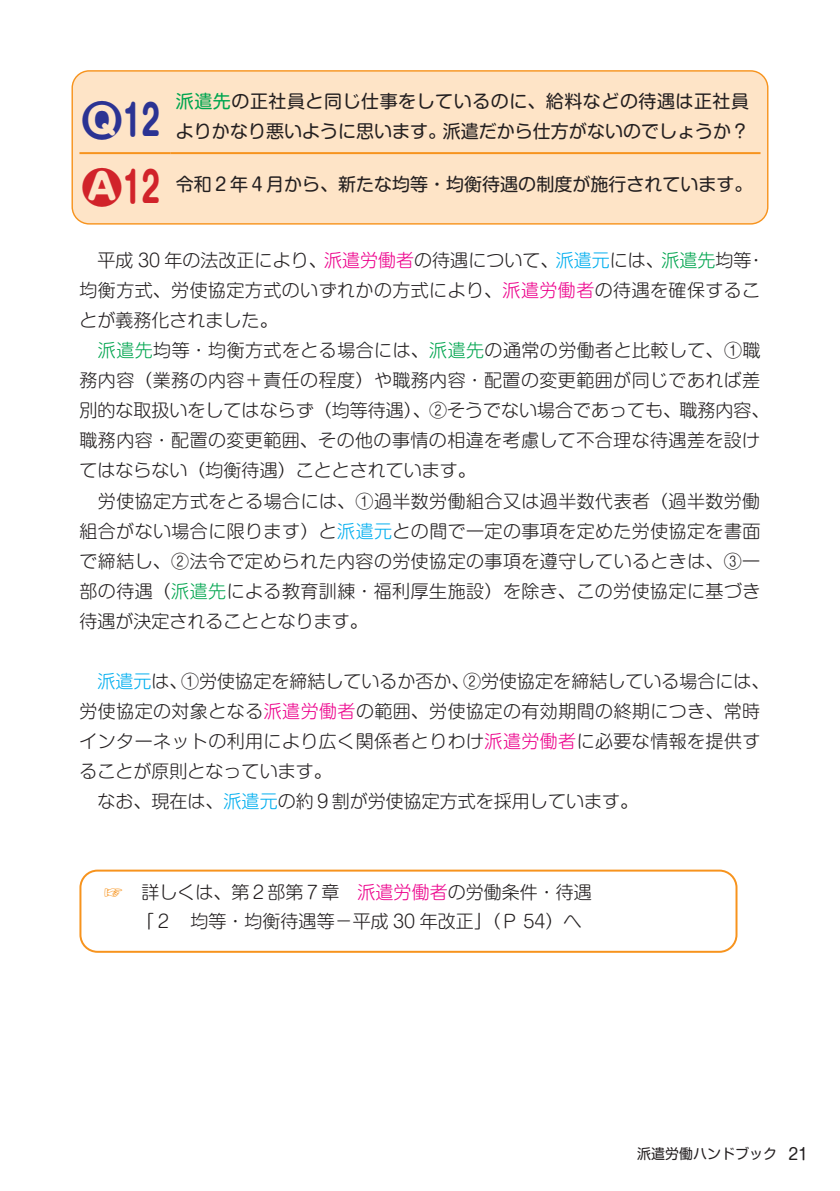
<style>
.page{position:relative;width:840px;height:1191px;background:#fff}
.page>*{position:absolute;margin:0;border:0;box-sizing:border-box;transform-origin:0 0}
.t1{font:700 41.2px/66.8px "Shin M Go Pr 6 N";color:#2b3393;scale:.7 1}
.t2{font:300 18px/30px "Shin M Go Pr 6 N";letter-spacing:.02em;color:#231f20}
.t3{font:300 18px/30px "Shin M Go Pr 6 N";color:#231f20}
.t4{font:18px/30px "Shin M Go Pr 6 N";color:#231f20}
.t5{font:14px "Shin M Go Pr 6 N";color:#231f20}
.s1{font-weight:800}
.s2{font-weight:800;color:#d1232a}
.s3{color:#d1232a}
.s4{color:#00a54f}
.s5{color:#ed028c}
.s6{color:#00aeef}
.s7{font-size:19.8px;color:#f7931d}
.s8{font-size:16px}
</style>
<div class="page">
<div style="left:72px;top:71px;width:695px;height:153px;background:#fee4c7;border-radius:17px"></div>
<div style="left:71px;top:70px;width:697px;height:155px;border:1px solid #f7931d;border-radius:17px"></div>
<div style="left:79px;top:869px;width:658px;height:83px;border:2px solid #f7931d;border-radius:17px"></div>
<hr style="left:79px;top:152px;width:91px;height:2px;background:#f7931d">
<hr style="left:170px;top:152px;width:590px;height:2px;background:#f7931d">
<h1 class="t1" style="left:81px;top:85px;width:113px"><span class="s1">Q</span>12<br><span class="s2">A</span><span class="s3">12</span></h1>
<p class="t4" style="left:176px;top:85px;width:574px"><span class="s4">派遣先</span>の正社員と同じ仕事をしているのに、給料などの待遇は正社員よりかなり悪いように思います。派遣だから仕方がないのでしょうか？</p>
<p class="t4" style="left:176px;top:168px;width:577px">令和２年４月から、新たな均等・均衡待遇の制度が施行されています。</p>
<p class="t3" style="left:79px;top:244px;width:686px">　平成 30 年の法改正により、<span class="s5">派遣労働者</span>の待遇について、<span class="s6">派遣元</span>には、<span class="s4">派遣先</span>均等・均衡方式、労使協定方式のいずれかの方式により、<span class="s5">派遣労働者</span>の待遇を確保することが義務化されました。</p>
<p class="t2" style="left:79px;top:334px;width:691px;text-indent:18px"><span class="s4">派遣先</span>均等・均衡方式をとる場合には、<span class="s4">派遣先</span>の通常の労働者と比較して、①職務内容（業務の内容＋責任の程度）や職務内容・配置の変更範囲が同じであれば差別的な取扱いをしてはならず（均等待遇）、②そうでない場合であっても、職務内容、職務内容・配置の変更範囲、その他の事情の相違を考慮して不合理な待遇差を設けてはならない（均衡待遇）こととされています。<br>　労使協定方式をとる場合には、①過半数労働組合又は過半数代表者（過半数労働組合がない場合に限ります）と<span class="s6">派遣元</span>との間で一定の事項を定めた労使協定を書面で締結し、②法令で定められた内容の労使協定の事項を遵守しているときは、③一部の待遇（<span class="s4">派遣先</span>による教育訓練・福利厚生施設）を除き、この労使協定に基づき待遇が決定されることとなります。</p>
<p class="t2" style="left:79px;top:665px;width:691px;text-indent:18px"><span class="s6">派遣元</span>は、①労使協定を締結しているか否か、②労使協定を締結している場合には、労使協定の対象となる<span class="s5">派遣労働者</span>の範囲、労使協定の有効期間の終期につき、常時インターネットの利用により広く関係者とりわけ<span class="s5">派遣労働者</span>に必要な情報を提供することが原則となっています。<br>　なお、現在は、<span class="s6">派遣元</span>の約９割が労使協定方式を採用しています。</p>
<p class="t3" style="left:136px;top:876px;width:456px;line-height:29.2px;text-indent:-33px"><span class="s7">☞</span>　詳しくは、第２部第７章　<span class="s5">派遣労働者</span>の労働条件・待遇「２　均等・均衡待遇等－平成 30 年改正」（Ｐ 54）へ</p>
<p class="t5" style="left:636px;top:1142px;width:172px">派遣労働ハンドブック <span class="s8">21</span></p>
</div>
